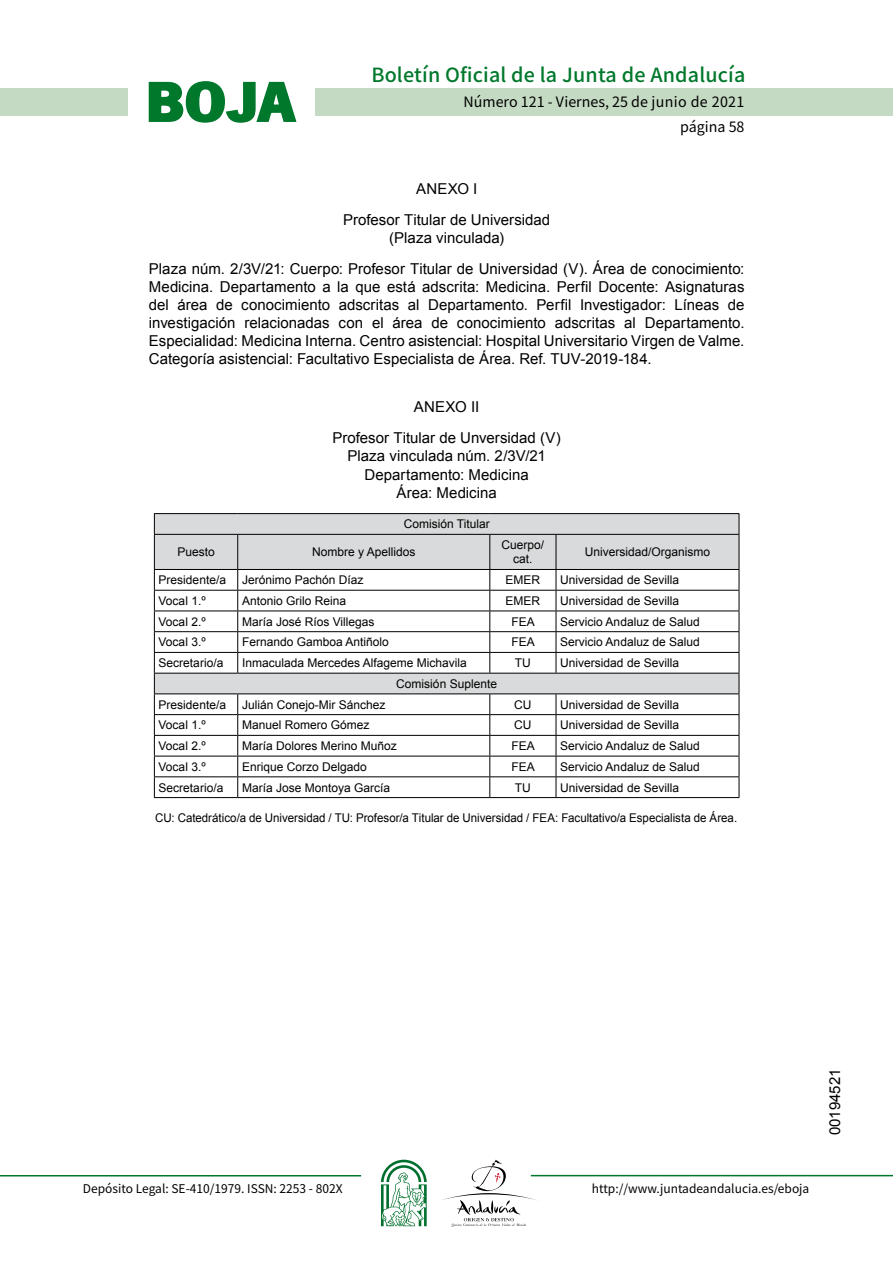
<style>
.page{position:relative;width:893px;height:1263px;background:#fff}
.page>*{position:absolute;margin:0;border:0;box-sizing:border-box;transform-origin:0 0}
.t1{font:700 57.75px "News Got T";color:#00782c;scale:1.14 1}
.t2{font:500 19.5px "Noto Sans HK";letter-spacing:.01em;color:#00782c}
.t3{font:15px/18.1px "Arial";color:#000;text-align:center}
.t4{font:14.25px/24.5px "Noto Sans HK";color:#000;text-align:right}
.t5{font:12px/14.4px "Arial";color:#000;text-align:center}
.t6{font:12px "Arial";color:#000;scale:.96 1}
.t7{font:12px "Noto Sans HK";color:#000}
</style>
<div class="page">
<div style="left:315px;top:88px;width:577px;height:28px;background:#c5dac3"></div>
<div style="left:0;top:88px;width:128px;height:28px;background:#c5dac3"></div>
<hr style="left:0;top:1175px;width:361px;height:2px;background:#00782c">
<hr style="left:531px;top:1175px;width:361px;height:1px;background:#00782c">
<svg style="left:148px;top:81px;width:149px;height:42px"></svg>
<svg style="left:442px;top:1160px;width:100px;height:67px"></svg>
<svg style="left:381px;top:1160px;width:45px;height:66px"></svg>
<svg style="left:155px;top:514px;width:583px;height:180px"></svg>
<hr style="left:154px;top:513px;width:84px;height:1px;background:#000">
<svg style="left:154px;top:514px;width:1px;height:20px"></svg>
<hr style="left:238px;top:513px;width:252px;height:1px;background:#000">
<hr style="left:490px;top:513px;width:66px;height:1px;background:#000">
<hr style="left:556px;top:513px;width:183px;height:1px;background:#000">
<svg style="left:738px;top:514px;width:1px;height:20px"></svg>
<hr style="left:154px;top:534px;width:84px;height:1px;background:#000">
<hr style="left:154px;top:535px;width:1px;height:34px;background:#000">
<hr style="left:238px;top:534px;width:252px;height:1px;background:#000">
<hr style="left:237px;top:535px;width:1px;height:34px;background:#000">
<hr style="left:490px;top:534px;width:66px;height:1px;background:#000">
<hr style="left:489px;top:535px;width:1px;height:34px;background:#000">
<hr style="left:556px;top:534px;width:183px;height:1px;background:#000">
<hr style="left:555px;top:535px;width:1px;height:34px;background:#000">
<hr style="left:738px;top:535px;width:1px;height:34px;background:#000">
<hr style="left:154px;top:569px;width:84px;height:1px;background:#000">
<hr style="left:238px;top:569px;width:252px;height:1px;background:#000">
<hr style="left:490px;top:569px;width:66px;height:1px;background:#000">
<hr style="left:556px;top:569px;width:183px;height:1px;background:#000">
<hr style="left:154px;top:590px;width:84px;height:1px;background:#000">
<hr style="left:238px;top:590px;width:252px;height:1px;background:#000">
<hr style="left:490px;top:590px;width:66px;height:1px;background:#000">
<hr style="left:556px;top:590px;width:183px;height:1px;background:#000">
<hr style="left:154px;top:611px;width:84px;height:1px;background:#000">
<hr style="left:238px;top:611px;width:252px;height:1px;background:#000">
<hr style="left:490px;top:611px;width:66px;height:1px;background:#000">
<hr style="left:556px;top:611px;width:183px;height:1px;background:#000">
<hr style="left:154px;top:631px;width:84px;height:1px;background:#000">
<hr style="left:238px;top:631px;width:252px;height:1px;background:#000">
<hr style="left:490px;top:631px;width:66px;height:1px;background:#000">
<hr style="left:556px;top:631px;width:183px;height:1px;background:#000">
<hr style="left:154px;top:652px;width:84px;height:1px;background:#000">
<hr style="left:238px;top:652px;width:252px;height:1px;background:#000">
<svg style="left:237px;top:570px;width:1px;height:103px"></svg>
<hr style="left:490px;top:652px;width:66px;height:1px;background:#000">
<svg style="left:489px;top:570px;width:1px;height:103px"></svg>
<hr style="left:556px;top:652px;width:183px;height:1px;background:#000">
<svg style="left:555px;top:570px;width:1px;height:103px"></svg>
<hr style="left:154px;top:673px;width:84px;height:1px;background:#000">
<hr style="left:238px;top:673px;width:252px;height:1px;background:#000">
<hr style="left:490px;top:673px;width:66px;height:1px;background:#000">
<hr style="left:556px;top:673px;width:183px;height:1px;background:#000">
<hr style="left:154px;top:694px;width:84px;height:1px;background:#000">
<hr style="left:238px;top:694px;width:252px;height:1px;background:#000">
<hr style="left:490px;top:694px;width:66px;height:1px;background:#000">
<hr style="left:556px;top:694px;width:183px;height:1px;background:#000">
<hr style="left:154px;top:714px;width:84px;height:1px;background:#000">
<hr style="left:238px;top:714px;width:252px;height:1px;background:#000">
<hr style="left:490px;top:714px;width:66px;height:1px;background:#000">
<hr style="left:556px;top:714px;width:183px;height:1px;background:#000">
<hr style="left:154px;top:735px;width:84px;height:1px;background:#000">
<hr style="left:238px;top:735px;width:252px;height:1px;background:#000">
<hr style="left:490px;top:735px;width:66px;height:1px;background:#000">
<hr style="left:556px;top:735px;width:183px;height:1px;background:#000">
<hr style="left:154px;top:756px;width:84px;height:1px;background:#000">
<hr style="left:238px;top:756px;width:252px;height:1px;background:#000">
<hr style="left:490px;top:756px;width:66px;height:1px;background:#000">
<hr style="left:556px;top:756px;width:183px;height:1px;background:#000">
<hr style="left:154px;top:776px;width:84px;height:1px;background:#000">
<svg style="left:154px;top:570px;width:1px;height:227px"></svg>
<hr style="left:238px;top:776px;width:252px;height:1px;background:#000">
<svg style="left:237px;top:694px;width:1px;height:103px"></svg>
<hr style="left:490px;top:776px;width:66px;height:1px;background:#000">
<svg style="left:489px;top:694px;width:1px;height:103px"></svg>
<hr style="left:556px;top:776px;width:183px;height:1px;background:#000">
<svg style="left:555px;top:694px;width:1px;height:103px"></svg>
<svg style="left:738px;top:570px;width:1px;height:227px"></svg>
<hr style="left:154px;top:797px;width:84px;height:1px;background:#000">
<hr style="left:238px;top:797px;width:252px;height:1px;background:#000">
<hr style="left:490px;top:797px;width:66px;height:1px;background:#000">
<hr style="left:556px;top:797px;width:183px;height:1px;background:#000">
<h1 class="t1" style="left:145px;top:68px;width:133px">BOJA</h1>
<h2 class="t2" style="left:371px;top:64px;width:375px">Boletín Oficial de la Junta de Andalucía</h2>
<p class="t4" style="left:463px;top:90px;width:282px">Número 121 - Viernes, 25 de junio de 2021 página 58</p>
<p class="t3" style="left:343px;top:173px;width:208px;line-height:30.9px">Anexo I<br>Profesor Titular de Universidad</p>
<p class="t3" style="left:149px;top:222px;width:597px;line-height:30.9px">(Plaza vinculada)<br>Plaza núm. 2/3V/21: Cuerpo: Profesor Titular de Universidad (V). Área de conocimiento:</p>
<p class="t3" style="left:149px;top:278px;width:597px;text-align:justify">Medicina. Departamento a la que está adscrita: Medicina. Perfil Docente: Asignaturas del área de conocimiento adscritas al Departamento. Perfil Investigador: Líneas de investigación relacionadas con el área de conocimiento adscritas al Departamento.<br>Especialidad: Medicina Interna. Centro asistencial: Hospital Universitario Virgen de Valme.<br>Categoría asistencial: Facultativo Especialista de Área. Ref. TUV-2019-184.</p>
<p class="t3" style="left:332px;top:392px;width:230px;line-height:30.9px">Anexo II<br>Profesor Titular de Unversidad (V)</p>
<p class="t3" style="left:347px;top:447px;width:200px">Plaza vinculada núm. 2/3V/21<br>Departamento: Medicina<br>Área: Medicina</p>
<p class="t5" style="left:403px;top:517px;width:88px">Comisión Titular</p>
<p class="t5" style="left:177px;top:545px;width:39px">Puesto</p>
<p class="t5" style="left:312px;top:545px;width:105px">Nombre y Apellidos</p>
<p class="t5" style="left:501px;top:538px;width:44px">Cuerpo/ cat.</p>
<p class="t5" style="left:584px;top:545px;width:127px">Universidad/Organismo</p>
<p class="t5" style="left:159px;top:573px;width:69px">Presidente/a</p>
<p class="t5" style="left:242px;top:573px;width:123px">Jerónimo Pachón Díaz</p>
<p class="t5" style="left:505px;top:573px;width:36px">EMER</p>
<p class="t5" style="left:560px;top:573px;width:120px">Universidad de Sevilla</p>
<p class="t5" style="left:159px;top:594px;width:49px">Vocal 1.º</p>
<p class="t5" style="left:242px;top:594px;width:106px">Antonio Grilo Reina</p>
<p class="t5" style="left:505px;top:594px;width:36px">EMER</p>
<p class="t5" style="left:560px;top:594px;width:120px">Universidad de Sevilla</p>
<p class="t5" style="left:159px;top:614px;width:49px">Vocal 2.º</p>
<p class="t5" style="left:242px;top:614px;width:134px">María José Ríos Villegas</p>
<p class="t5" style="left:511px;top:614px;width:25px">FEA</p>
<p class="t5" style="left:560px;top:614px;width:141px">Servicio Andaluz de Salud</p>
<p class="t5" style="left:159px;top:635px;width:49px">Vocal 3.º</p>
<p class="t5" style="left:242px;top:635px;width:148px">Fernando Gamboa Antiñolo</p>
<p class="t5" style="left:511px;top:635px;width:25px">FEA</p>
<p class="t5" style="left:560px;top:635px;width:141px">Servicio Andaluz de Salud</p>
<p class="t5" style="left:159px;top:656px;width:66px">Secretario/a</p>
<p class="t5" style="left:242px;top:656px;width:226px">Inmaculada Mercedes Alfageme Michavila</p>
<p class="t5" style="left:515px;top:656px;width:17px">TU</p>
<p class="t5" style="left:560px;top:656px;width:120px">Universidad de Sevilla</p>
<p class="t5" style="left:396px;top:677px;width:102px">Comisión Suplente</p>
<p class="t5" style="left:159px;top:697px;width:69px">Presidente/a</p>
<p class="t5" style="left:242px;top:697px;width:145px">Julián Conejo-Mir Sánchez</p>
<p class="t5" style="left:514px;top:697px;width:19px">CU</p>
<p class="t5" style="left:560px;top:697px;width:120px">Universidad de Sevilla</p>
<p class="t5" style="left:159px;top:718px;width:49px">Vocal 1.º</p>
<p class="t5" style="left:242px;top:718px;width:129px">Manuel Romero Gómez</p>
<p class="t5" style="left:514px;top:718px;width:19px">CU</p>
<p class="t5" style="left:560px;top:718px;width:120px">Universidad de Sevilla</p>
<p class="t5" style="left:159px;top:739px;width:49px">Vocal 2.º</p>
<p class="t5" style="left:242px;top:739px;width:156px">María Dolores Merino Muñoz</p>
<p class="t5" style="left:511px;top:739px;width:25px">FEA</p>
<p class="t5" style="left:560px;top:739px;width:141px">Servicio Andaluz de Salud</p>
<p class="t5" style="left:159px;top:760px;width:49px">Vocal 3.º</p>
<p class="t5" style="left:242px;top:760px;width:126px">Enrique Corzo Delgado</p>
<p class="t5" style="left:511px;top:760px;width:25px">FEA</p>
<p class="t5" style="left:560px;top:760px;width:141px">Servicio Andaluz de Salud</p>
<p class="t5" style="left:159px;top:780px;width:66px">Secretario/a</p>
<p class="t5" style="left:242px;top:780px;width:150px">María Jose Montoya García</p>
<p class="t5" style="left:515px;top:780px;width:17px">TU</p>
<p class="t5" style="left:560px;top:780px;width:120px">Universidad de Sevilla</p>
<p class="t6" style="left:155px;top:810px;width:608px">CU: Catedrático/a de Universidad / TU: Profesor/a Titular de Universidad / FEA: Facultativo/a Especialista de Área.</p>
<p class="t7" style="left:83px;top:1181px;width:261px">Depósito Legal: SE-410/1979. ISSN: 2253 - 802X</p>
<p class="t7" style="left:592px;top:1181px;width:219px">http://www.juntadeandalucia.es/eboja</p>
<p class="t3" style="left:826px;top:1135px;width:68px;rotate:-90deg">00194521</p>
</div>
